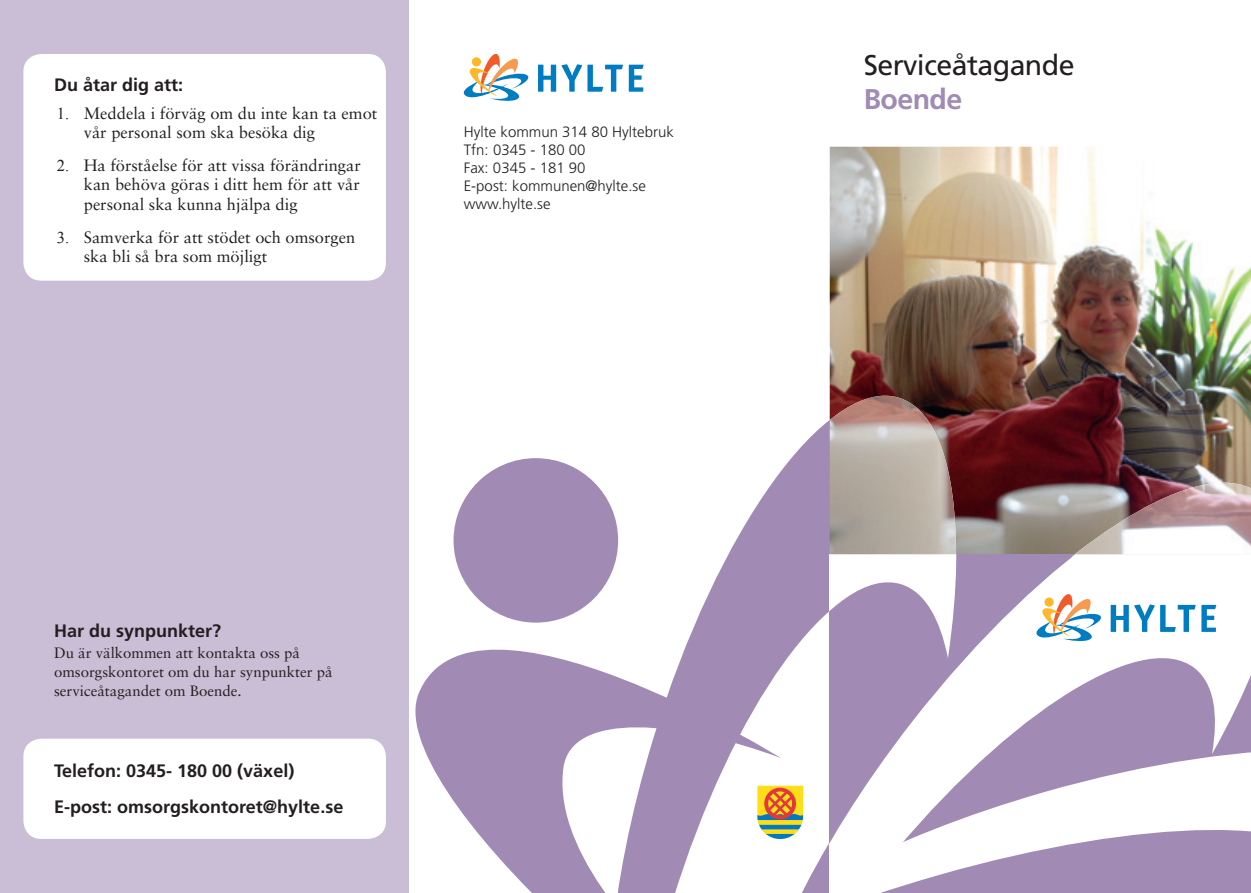
<style>
.page{position:relative;width:1251px;height:893px;background:#fff}
.page>*{position:absolute;margin:0;border:0;box-sizing:border-box;transform-origin:0 0}
.t1{font:28.5px "Frutiger";letter-spacing:-.02em;color:#231f20}
.t2{font:700 28.5px "Frutiger";letter-spacing:-.02em;color:#a18ab4}
.t3{font:700 18px/36px "Frutiger";color:#231f20}
.t4{font:16.5px/19.4px "Sabon";color:#231f20}
.t5{font:300 15px/18px "Frutiger";color:#231f20}
.t6{font:15px/19.4px "Sabon";color:#231f20}
.s1{font-family:"Times New Roman"}
</style>
<div class="page">
<img style="left:829px;top:147px;width:421px;height:302px">
<div style="left:0;top:0;width:408px;height:893px;background:#c9bed5"></div>
<svg style="left:538px;top:64px;width:105px;height:28px"></svg>
<svg style="left:463px;top:54px;width:66px;height:47px"></svg>
<div style="left:472px;top:57px;width:9px;height:9px;background:#fcb828;border-radius:50%"></div>
<div style="left:23px;top:739px;width:363px;height:100px;background:#fff;border-radius:18px"></div>
<img style="left:829px;top:396px;width:127px;height:53px">
<svg style="left:408px;top:449px;width:842px;height:444px"></svg>
<div style="left:23px;top:54px;width:363px;height:227px;background:#fff;border-radius:18px"></div>
<p class="t3" style="left:54px;top:68px;width:131px">Du åtar dig att:</p>
<p class="t4" style="left:84px;top:104px;width:295px;text-indent:-27px"><span class="s1">1.</span> Meddela i förväg om du inte kan ta emot vår personal som ska besöka dig</p>
<p class="t4" style="left:84px;top:157px;width:278px;text-align:justify;text-indent:-27px"><span class="s1">2.</span> Ha förståelse för att vissa förändringar kan behöva göras i ditt hem för att vår personal ska kunna hjälpa dig</p>
<p class="t4" style="left:84px;top:229px;width:273px;text-indent:-27px"><span class="s1">3.</span> Samverka för att stödet och omsorgen ska bli så bra som möjligt</p>
<p class="t5" style="left:463px;top:124px;width:212px">Hylte kommun 314 80 Hyltebruk<br>Tfn: 0345 - 180 00<br>Fax: 0345 - 181 90<br>E-post: kommunen@hylte.se www.hylte.se</p>
<p class="t3" style="left:54px;top:614px;width:169px">Har du synpunkter?</p>
<p class="t6" style="left:54px;top:644px;width:280px">Du är välkommen att kontakta oss på omsorgskontoret om du har synpunkter på serviceåtagandet om Boende.</p>
<p class="t3" style="left:54px;top:754px;width:291px">Telefon: 0345- 180 00 (växel)<br>E-post: omsorgskontoret@hylte.se</p>
<h1 class="t1" style="left:863px;top:54px;width:212px">Serviceåtagande</h1>
<h1 class="t2" style="left:863px;top:88px;width:100px">Boende</h1>
</div>
